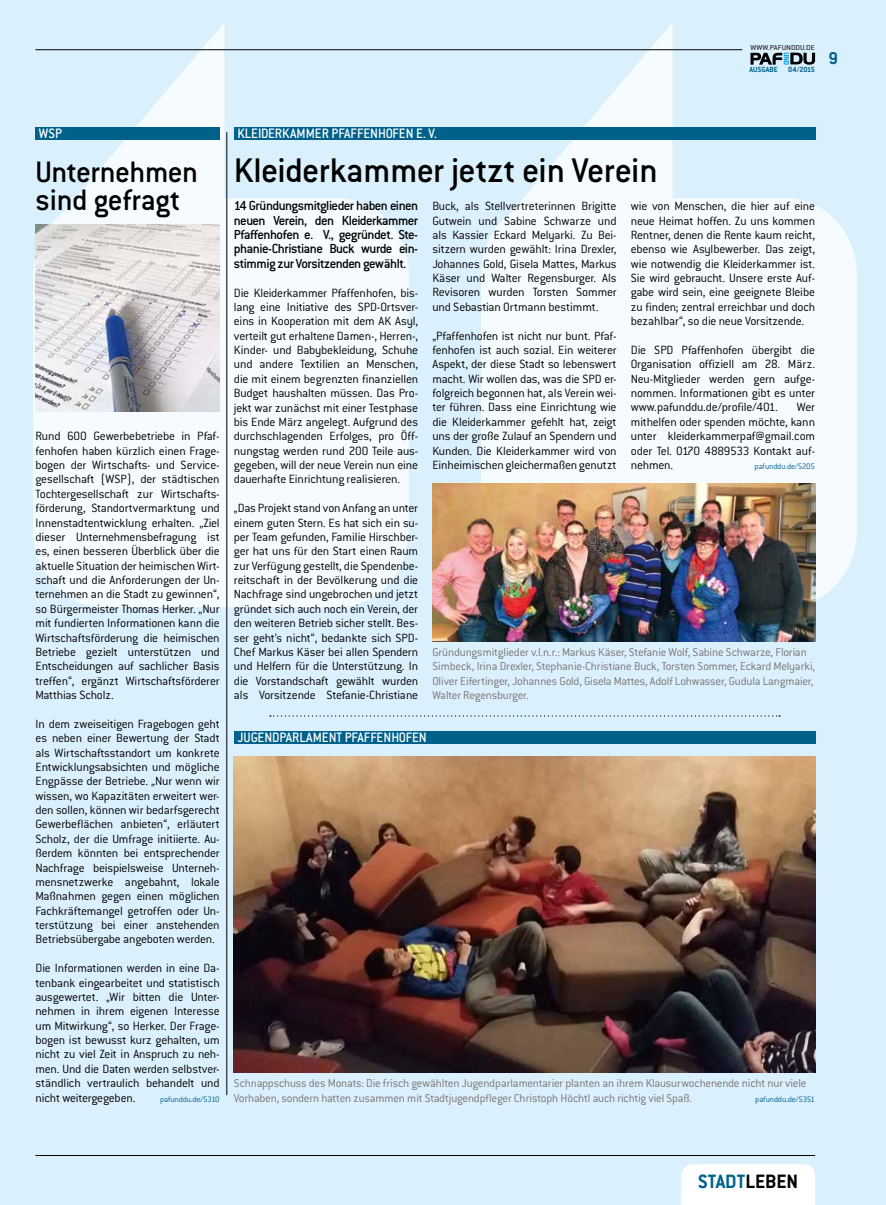
<style>
.page{position:relative;width:886px;height:1205px;background:#dbf0fd}
.page>*{position:absolute;margin:0;border:0;box-sizing:border-box;transform-origin:0 0}
.t1{font:500 37.5px "Conduit ITC Std";letter-spacing:-.015em;color:#000}
.t2{font:500 32.5px/28.8px "Conduit ITC Std";letter-spacing:-.015em;color:#000}
.t3{font:700 21.25px "Conduit ITC Std";color:#00628b}
.t4{font:700 18.75px "Conduit ITC Std";color:#00628b}
.t5{font:500 15px "Conduit ITC Std";color:#fff;scale:.95 1}
.t6{font:500 14.38px/14.4px "Conduit ITC Std";letter-spacing:-.04em;color:#000;text-align:justify}
.t7{font:300 13.12px/14.4px "Conduit ITC Std";letter-spacing:-.015em;color:#000;text-align:justify}
.t8{font:300 12.5px/14.4px "Conduit ITC Std";letter-spacing:-.015em;color:#797374}
.t9{font:300 8.75px "Conduit ITC Std";letter-spacing:-.015em;color:#00628b}
.t10{font:700 8.25px "Conduit ITC Std";color:#00628b}
.t11{font:300 7.88px "Conduit ITC Std";letter-spacing:.01em;color:#000;scale:1.1 1}
.s1{color:#000}
</style>
<div class="page">
<svg style="left:481px;top:23px;width:376px;height:584px;fill:#f5fbfe"></svg>
<svg style="left:33px;top:23px;width:376px;height:584px;fill:#f5fbfe"></svg>
<div style="left:681px;top:1164px;width:134px;height:41px;background:#fff"></div>
<hr style="left:35px;top:50px;width:707px;height:1px;background:#000">
<hr style="left:35px;top:1155px;width:780px;height:1px;background:#000">
<svg style="left:750px;top:53px;width:65px;height:12px"></svg>
<img style="left:35px;top:225px;width:185px;height:187px">
<img style="left:234px;top:757px;width:581px;height:316px">
<img style="left:432px;top:483px;width:383px;height:159px">
<div style="left:35px;top:127px;width:185px;height:13px;background:#00628b"></div>
<div style="left:234px;top:127px;width:581px;height:13px;background:#00628b"></div>
<div style="left:234px;top:731px;width:581px;height:13px;background:#00628b"></div>
<hr style="left:227px;top:132px;width:1px;height:963px;background:#000">
<svg style="left:270px;top:715px;width:510px;height:1px"></svg>
<p class="t11" style="left:750px;top:42px;width:60px">WWW.PAFUNDDU.DE</p>
<p class="t10" style="left:749px;top:65px;width:30px">AUSGABE</p>
<p class="t10" style="left:788px;top:65px;width:28px">04/2015</p>
<h3 class="t4" style="left:828px;top:47px;width:11px">9</h3>
<p class="t5" style="left:39px;top:125px;width:26px">WSP</p>
<p class="t5" style="left:237px;top:125px;width:211px">KLEIDERKAMMER PFAFFENHOFEN E. V.</p>
<h2 class="t2" style="left:35px;top:156px;width:164px">Unternehmen sind gefragt</h2>
<p class="t7" style="left:35px;top:429px;width:186px">Rund 600 Gewerbebetriebe in Pfaf&shy;fenhofen haben kürzlich einen Frage&shy;bogen der Wirtschafts- und Service&shy;gesellschaft (WSP), der städtischen Tochtergesellschaft zur Wirtschafts&shy;förderung, Standortvermarktung und Innenstadtentwicklung erhalten. „Ziel dieser Unternehmensbefragung ist es, einen besseren Überblick über die aktuelle Situation der heimischen Wirt&shy;schaft und die Anforderungen der Un&shy;ternehmen an die Stadt zu gewinnen“, so Bürgermeister Thomas Herker. „Nur mit fundierten Informationen kann die Wirtschaftsförderung die heimischen Betriebe gezielt unterstützen und Entscheidungen auf sachlicher Basis treffen“, ergänzt Wirtschaftsförderer Matthias Scholz.</p>
<p class="t7" style="left:35px;top:716px;width:186px">In dem zweiseitigen Fragebogen geht es neben einer Bewertung der Stadt als Wirtschaftsstandort um konkrete Entwicklungsabsichten und mögliche Engpässe der Betriebe. „Nur wenn wir wissen, wo Kapazitäten erweitert wer&shy;den sollen, können wir bedarfsgerecht Gewerbeflächen anbieten“, erläutert Scholz, der die Umfrage initiierte. Au&shy;ßerdem könnten bei entsprechender Nachfrage beispielsweise Unterneh&shy;mensnetzwerke angebahnt, lokale Maßnahmen gegen einen möglichen Fachkräftemangel getroffen oder Un&shy;terstützung bei einer anstehenden Betriebsübergabe angeboten werden.</p>
<p class="t7" style="left:35px;top:960px;width:186px">Die Informationen werden in eine Da&shy;tenbank eingearbeitet und statistisch ausgewertet. „Wir bitten die Unter&shy;nehmen in ihrem eigenen Interesse um Mitwirkung“, so Herker. Der Frage&shy;bogen ist bewusst kurz gehalten, um nicht zu viel Zeit in Anspruch zu neh&shy;men. Und die Daten werden selbstver&shy;ständlich vertraulich behandelt und nicht weitergegeben.</p>
<p class="t9" style="left:160px;top:1093px;width:61px">pafunddu.de/5310</p>
<h1 class="t1" style="left:234px;top:147px;width:425px">Kleiderkammer jetzt ein Verein</h1>
<p class="t6" style="left:234px;top:198px;width:186px">14 Gründungsmitglieder haben einen neuen Verein, den Kleiderkammer Pfaffenhofen e. V., gegründet. Ste&shy;phanie-Christiane Buck wurde ein&shy;stimmig zur Vorsitzenden gewählt.</p>
<p class="t7" style="left:234px;top:285px;width:186px">Die Kleiderkammer Pfaffenhofen, bis&shy;lang eine Initiative des SPD-Ortsver&shy;eins in Kooperation mit dem AK Asyl, verteilt gut erhaltene Damen-, Herren-, Kinder- und Babybekleidung, Schuhe und andere Textilien an Menschen, die mit einem begrenzten finanziellen Budget haushalten müssen. Das Pro&shy;jekt war zunächst mit einer Testphase bis Ende März angelegt. Aufgrund des durchschlagenden Erfolges, pro Öff&shy;nungstag werden rund 200 Teile aus&shy;gegeben, will der neue Verein nun eine dauerhafte Einrichtung realisieren.</p>
<p class="t7" style="left:234px;top:500px;width:186px">„Das Projekt stand von Anfang an unter einem guten Stern. Es hat sich ein su&shy;per Team gefunden, Familie Hirschber&shy;ger hat uns für den Start einen Raum zur Verfügung gestellt, die Spendenbe&shy;reitschaft in der Bevölkerung und die Nachfrage sind ungebrochen und jetzt gründet sich auch noch ein Verein, der den weiteren Betrieb sicher stellt. Bes&shy;ser geht’s nicht“, bedankte sich SPD-Chef Markus Käser bei allen Spendern und Helfern für die Unterstützung. In die Vorstandschaft gewählt wurden als Vorsitzende Stefanie-Christiane</p>
<p class="t7" style="left:432px;top:199px;width:186px">Buck, als Stellvertreterinnen Brigitte Gutwein und Sabine Schwarze und als Kassier Eckard Melyarki. Zu Bei&shy;sitzern wurden gewählt: Irina Drexler, Johannes Gold, Gisela Mattes, Markus Käser und Walter Regensburger. Als Revisoren wurden Torsten Sommer und Sebastian Ortmann bestimmt.</p>
<p class="t7" style="left:432px;top:328px;width:186px">„Pfaffenhofen ist nicht nur bunt. Pfaf&shy;fenhofen ist auch sozial. Ein weiterer Aspekt, der diese Stadt so lebenswert macht. Wir wollen das, was die SPD er&shy;folgreich begonnen hat, als Verein wei&shy;ter führen. Dass eine Einrichtung wie die Kleiderkammer gefehlt hat, zeigt uns der große Zulauf an Spendern und Kunden. Die Kleiderkammer wird von Einheimischen gleichermaßen genutzt</p>
<p class="t7" style="left:631px;top:198px;width:186px">wie von Menschen, die hier auf eine neue Heimat hoffen. Zu uns kommen Rentner, denen die Rente kaum reicht, ebenso wie Asylbewerber. Das zeigt, wie notwendig die Kleiderkammer ist.<br>Sie wird gebraucht. Unsere erste Auf&shy;gabe wird sein, eine geeignete Bleibe zu finden; zentral erreichbar und doch bezahlbar“, so die neue Vorsitzende.</p>
<p class="t7" style="left:631px;top:342px;width:186px">Die SPD Pfaffenhofen übergibt die Organisation offiziell am 28. März.<br>Neu-Mitglieder werden gern aufge&shy;nommen. Informationen gibt es unter www.pafunddu.de/profile/401.</p>
<p class="t7" style="left:631px;top:400px;width:186px;text-indent:166px">Wer mithelfen oder spenden möchte, kann unter kleiderkammerpaf@gmail.com oder Tel. 0170 4889533 Kontakt auf&shy;nehmen.</p>
<p class="t9" style="left:754px;top:461px;width:62px">pafunddu.de/5205</p>
<p class="t8" style="left:432px;top:644px;width:384px">Gründungsmitglieder v.l.n.r.: Markus Käser, Stefanie Wolf, Sabine Schwarze, Florian Simbeck, Irina Drexler, Stephanie-Christiane Buck, Torsten Sommer, Eckard Melyarki, Oliver Eifertinger, Johannes Gold, Gisela Mattes, Adolf Lohwasser, Gudula Langmaier, Walter Regensburger.</p>
<p class="t5" style="left:237px;top:728px;width:201px">JUGENDPARLAMENT PFAFFENHOFEN</p>
<p class="t8" style="left:234px;top:1076px;width:574px">Schnappschuss des Monats: Die frisch gewählten Jugendparlamentarier planten an ihrem Klausurwochenende nicht nur viele<br>Vorhaben, sondern hatten zusammen mit Stadtjugendpfleger Christoph Höchtl auch richtig viel Spaß.</p>
<p class="t9" style="left:755px;top:1093px;width:61px">pafunddu.de/5351</p>
<h3 class="t3" style="left:698px;top:1169px;width:102px">STADT<span class="s1">LEBEN</span></h3>
</div>
